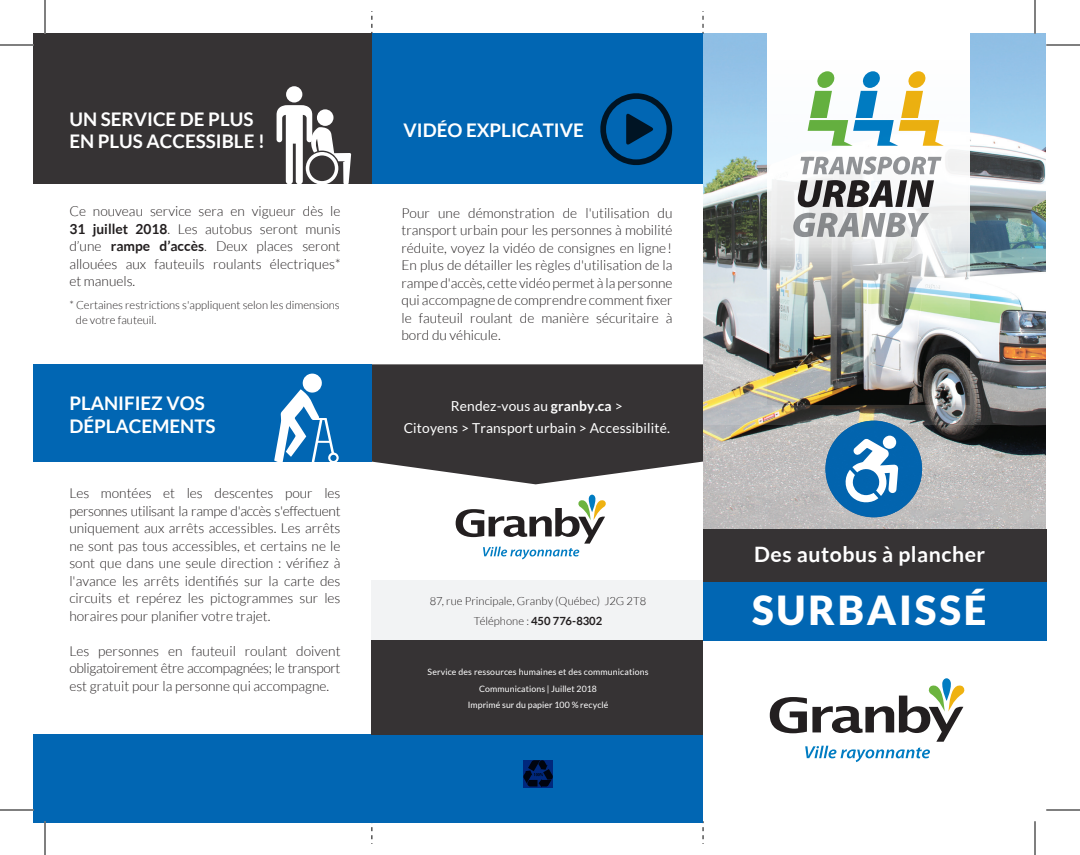
<style>
.page{position:relative;width:1080px;height:855px;background:#fff}
.page>*{position:absolute;margin:0;border:0;box-sizing:border-box;transform-origin:0 0}
.t1{font:900 40.12px "Lato";letter-spacing:.07em;color:#fff}
.t2{font:700 21.25px "Lato";letter-spacing:.025em;color:#fff}
.t3{font:700 18.75px/22.5px "Lato";color:#fff}
.t4{font:300 13.75px/17.5px "Lato";color:#231f20;text-align:justify}
.t5{font:13.75px/21.2px "Lato";letter-spacing:.01em;color:#fff;text-align:center}
.t6{font:300 11.25px/19.2px "Lato";color:#231f20;text-align:center}
.t7{font:8.75px "Lato";letter-spacing:.015em;color:#fff}
.s1{font-weight:700}
</style>
<div class="page">
<svg style="left:371px;top:364px;width:332px;height:120px;background:#484647"></svg>
<img style="left:703px;top:425px;width:342px;height:103px">
<svg style="left:703px;top:821px;width:1px;height:23px"></svg>
<svg style="left:372px;top:11px;width:1px;height:23px"></svg>
<svg style="left:372px;top:823px;width:1px;height:21px"></svg>
<div style="left:34px;top:734px;width:669px;height:89px;background:#0166b3"></div>
<div style="left:371px;top:640px;width:332px;height:94px;background:#363334"></div>
<div style="left:703px;top:529px;width:344px;height:55px;background:#363334"></div>
<div style="left:703px;top:582px;width:343px;height:58px;background:#0166b3"></div>
<img style="left:703px;top:11px;width:343px;height:414px">
<div style="left:371px;top:580px;width:332px;height:60px;background:#f2f3f4"></div>
<div style="left:370px;top:34px;width:333px;height:150px;background:#0166b3"></div>
<svg style="left:456px;top:495px;width:150px;height:64px"></svg>
<svg style="left:523px;top:760px;width:30px;height:27px"></svg>
<svg style="left:770px;top:678px;width:195px;height:84px"></svg>
<div style="left:33px;top:34px;width:338px;height:150px;background:#363334"></div>
<div style="left:825px;top:421px;width:97px;height:96px;background:#0166b3;border-radius:50%"></div>
<svg style="left:845px;top:439px;width:53px;height:64px"></svg>
<div style="left:883px;top:436px;width:13px;height:13px;background:#fff;border-radius:50%"></div>
<svg style="left:798px;top:157px;width:144px;height:50px"></svg>
<svg style="left:793px;top:213px;width:136px;height:24px"></svg>
<svg style="left:808px;top:71px;width:136px;height:75px"></svg>
<div style="left:33px;top:364px;width:338px;height:98px;background:#0166b3"></div>
<div style="left:303px;top:374px;width:19px;height:19px;background:#fff;border-radius:50%"></div>
<svg style="left:274px;top:389px;width:65px;height:73px"></svg>
<svg style="left:600px;top:93px;width:72px;height:72px"></svg>
<svg style="left:277px;top:105px;width:74px;height:79px"></svg>
<div style="left:286px;top:86px;width:16px;height:17px;background:#fff;border-radius:50%"></div>
<hr style="left:0;top:44px;width:34px;height:2px;background:#fff">
<hr style="left:44px;top:821px;width:2px;height:34px;background:#fff">
<hr style="left:1034px;top:0;width:2px;height:34px;background:#fff">
<hr style="left:0;top:45px;width:34px;height:1px;background:#000">
<hr style="left:1046px;top:45px;width:34px;height:1px;background:#000">
<hr style="left:0;top:810px;width:34px;height:1px;background:#000">
<hr style="left:1046px;top:810px;width:34px;height:1px;background:#000">
<hr style="left:45px;top:0;width:1px;height:34px;background:#000">
<hr style="left:45px;top:821px;width:1px;height:34px;background:#000">
<hr style="left:1035px;top:0;width:1px;height:34px;background:#000">
<hr style="left:1035px;top:821px;width:1px;height:34px;background:#000">
<h3 class="t3" style="left:69px;top:107px;width:197px">UN SERVICE DE PLUS<br>EN PLUS ACCESSIBLE !</h3>
<h3 class="t3" style="left:404px;top:118px;width:182px">VIDÉO EXPLICATIVE</h3>
<p class="t4" style="left:69px;top:203px;width:273px">Ce nouveau service sera en vigueur dès le <span class="s1">31 juillet 2018</span>. Les autobus seront munis d’une <span class="s1">rampe d’accès</span>. Deux places seront allouées aux fauteuils roulants électriques* et manuels.</p>
<p class="t6" style="left:76px;top:297px;width:265px;line-height:15px;text-align:left;text-indent:-7px">* Certaines restrictions s'appliquent selon les dimensions de votre fauteuil.</p>
<h3 class="t3" style="left:69px;top:392px;width:148px">PLANIFIEZ VOS<br>DÉPLACEMENTS</h3>
<p class="t4" style="left:69px;top:485px;width:273px">Les montées et les descentes pour les personnes utilisant la rampe d'accès s'effectuent uniquement aux arrêts accessibles. Les arrêts ne sont pas tous accessibles, et certains ne le sont que dans une seule direction : vérifiez à l'avance les arrêts identifiés sur la carte des circuits et repérez les pictogrammes sur les horaires pour planifier votre trajet.</p>
<p class="t4" style="left:69px;top:642px;width:273px">Les personnes en fauteuil roulant doivent obligatoirement être accompagnées; le transport est gratuit pour la personne qui accompagne.</p>
<p class="t4" style="left:401px;top:204px;width:273px">Pour une démonstration de l'utilisation du transport urbain pour les personnes à mobilité réduite, voyez la vidéo de consignes en ligne !<br>En plus de détailler les règles d'utilisation de la rampe d'accès, cette vidéo permet à la personne qui accompagne de comprendre comment fixer le fauteuil roulant de manière sécuritaire à bord du véhicule.</p>
<p class="t5" style="left:404px;top:396px;width:268px">Rendez-vous au <span class="s1">granby.ca</span> &gt;<br>Citoyens &gt; Transport urbain &gt; Accessibilité.</p>
<p class="t6" style="left:430px;top:592px;width:218px">87, rue Principale, Granby (Québec) J2G 2T8<br>Téléphone : <span class="s1">450 776-8302</span></p>
<p class="t7" style="left:428px;top:667px;width:223px">Service des ressources humaines et des communications</p>
<p class="t7" style="left:468px;top:700px;width:142px">Imprimé sur du papier 100 % recyclé</p>
<p class="t7" style="left:479px;top:683px;width:119px">Communications | Juillet 2018</p>
<h2 class="t2" style="left:754px;top:542px;width:233px">Des autobus à plancher</h2>
<h1 class="t1" style="left:752px;top:587px;width:236px">SURBAISSÉ</h1>
</div>
